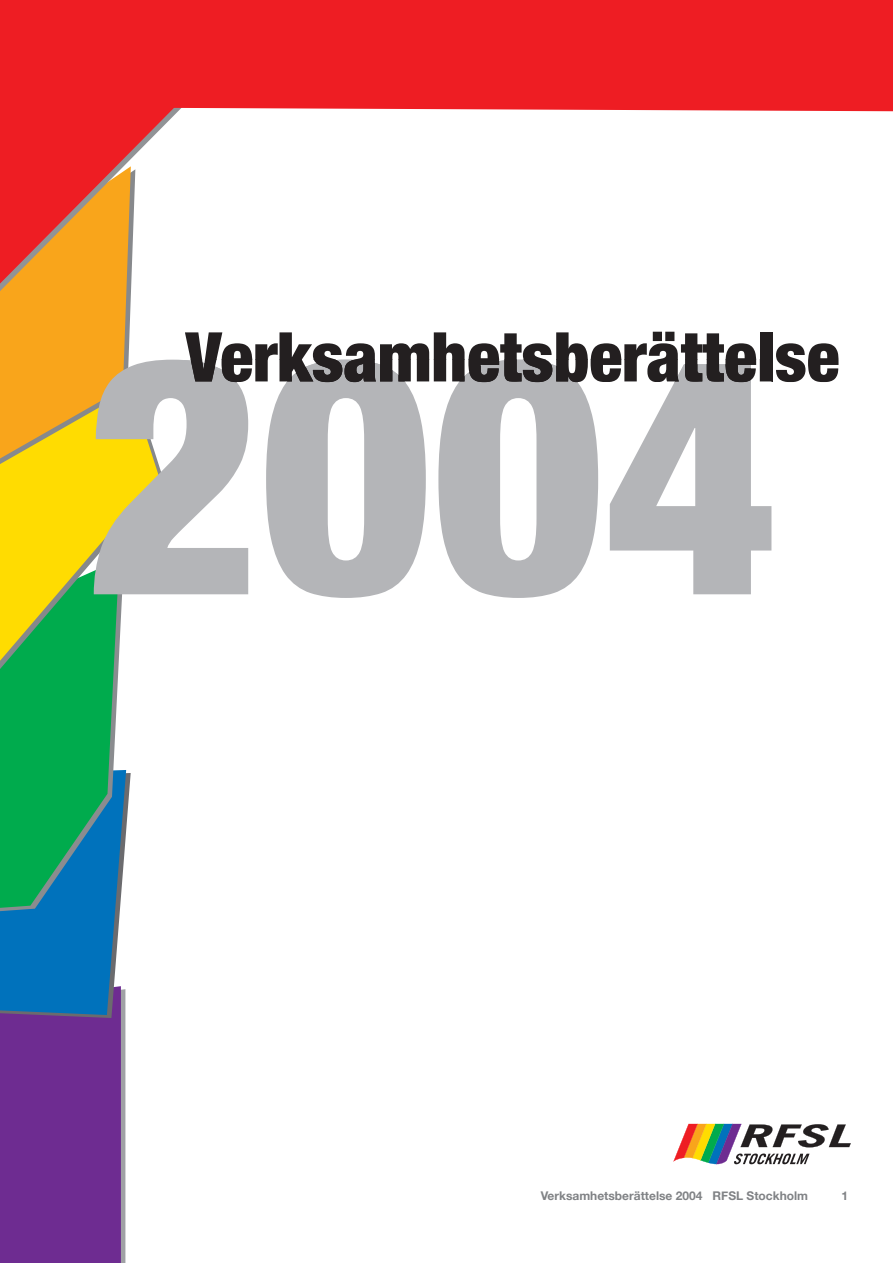
<style>
.page{position:relative;width:893px;height:1263px;background:#fff}
.page>*{position:absolute;margin:0;border:0;box-sizing:border-box;transform-origin:0 0}
.t1{font:900 condensed 331.35px "Helvetica Neue";color:#231f20}
.t2{font:900 condensed 68.7px "Helvetica Neue";color:#231f20}
.t3{font:700 12px "Helvetica Neue";color:#808285}
</style>
<div class="page">
<svg style="left:673px;top:1124px;width:178px;height:40px"></svg>
<svg style="left:0;top:863px;width:126px;height:400px;background:#4b4a9b"></svg>
<svg style="left:0;top:860px;width:124px;height:3px"></svg>
<svg style="left:0;top:506px;width:140px;height:354px;background:#53b966"></svg>
<svg style="left:0;top:506px;width:131px;height:33px;background:#f9da14"></svg>
<svg style="left:0;top:359px;width:197px;height:147px"></svg>
<svg style="left:0;top:112px;width:193px;height:391px"></svg>
<div style="left:0;top:0;width:893px;height:112px;background:#ee1d23"></div>
<svg style="left:185px;top:360px;width:586px;height:22px;fill:#231f20"></svg>
<h2 class="t2" style="left:186px;top:315px;width:655px">Verksamhetsberättelse</h2>
<h1 class="t1" style="left:87px;top:272px;width:691px">2004</h1>
<p class="t3" style="left:541px;top:1188px;width:269px">Verksamhetsberättelse 2004 RFSL Stockholm</p>
<p class="t3" style="left:841px;top:1188px;width:8px">1</p>
</div>
